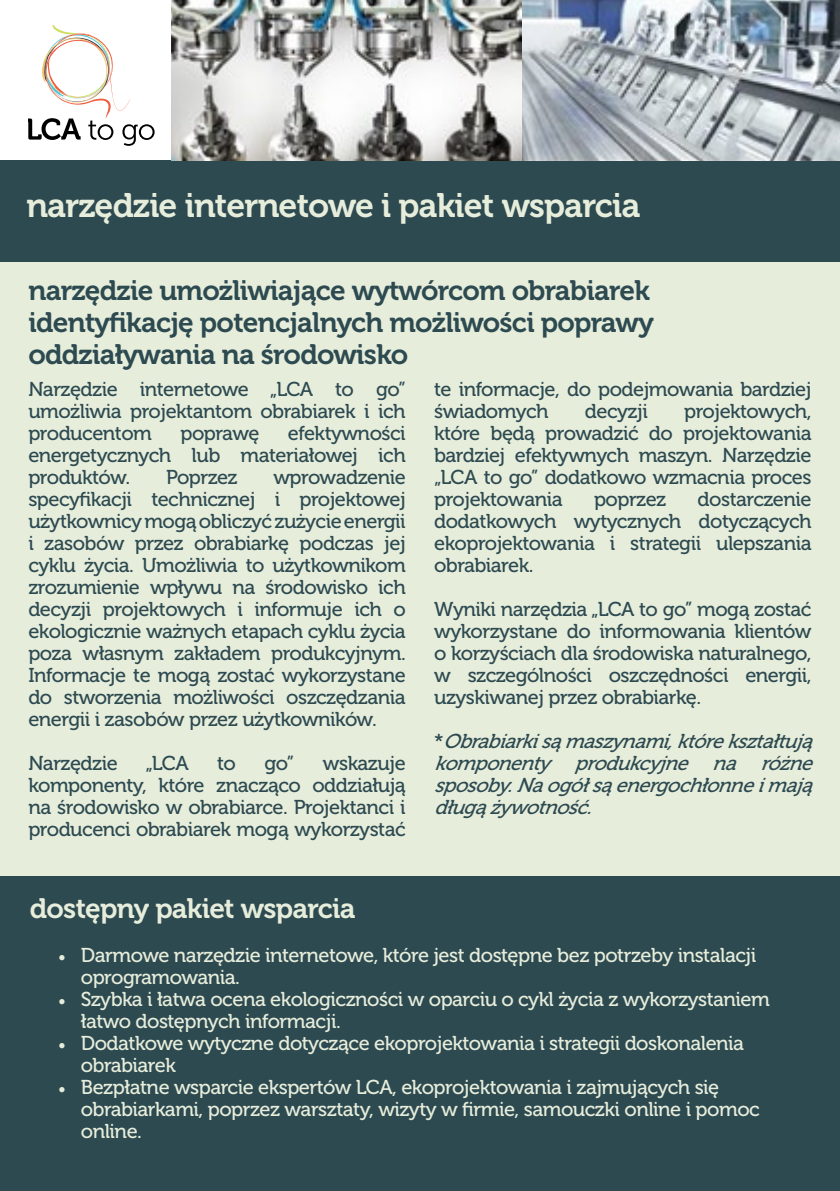
<style>
.page{position:relative;width:840px;height:1191px;background:#fff}
.page>*{position:absolute;margin:0;border:0;box-sizing:border-box;transform-origin:0 0}
.t1{font:33.8px "Museo 700";letter-spacing:-.025em;color:#e7eddb}
.t2{font:28px/32px "Museo 700";letter-spacing:-.025em;color:#2d4a51}
.t3{font:28px "Museo 700";letter-spacing:-.025em;color:#e7eddb}
.t4{font:20px/22px "Museo 500";letter-spacing:-.025em;color:#2d4a51;text-align:justify}
.t5{font:20px/22px "Museo 500";letter-spacing:-.025em;color:#e7eddb}
.t6{font:italic 20px/22px "Museo 500";color:#2d4a51;text-align:justify}
.s1{font-style:normal}
.s2{font-family:"Minion Pro"}
</style>
<div class="page">
<div style="left:0;top:162px;width:839px;height:1022px;background:#e7eddb"></div>
<div style="left:0;top:161px;width:839px;height:101px;background:#2d4a51"></div>
<div style="left:0;top:876px;width:839px;height:315px;background:#2d4a51"></div>
<svg style="left:28px;top:26px;width:126px;height:120px"></svg>
<img style="left:171px;top:0;width:668px;height:161px">
<h1 class="t1" style="left:26px;top:186px;width:615px">narzędzie internetowe i pakiet wsparcia</h1>
<h2 class="t2" style="left:28px;top:274px;width:626px">narzędzie umożliwiające wytwórcom obrabiarek identyfikację potencjalnych możliwości poprawy oddziaływania na środowisko</h2>
<p class="t4" style="left:28px;top:378px;width:378px">Narzędzie internetowe „LCA to go” umożliwia projektantom obrabiarek i ich producentom</p>
<p class="t4" style="left:434px;top:378px;width:378px">te informacje, do podejmowania bardziej świadomych</p>
<p class="t4" style="left:434px;top:400px;width:379px;text-indent:250px">projektowych, które będą prowadzić do projektowania bardziej efektywnych maszyn. Narzędzie „LCA to go” dodatkowo wzmacnia proces projektowania</p>
<p class="t4" style="left:584px;top:400px;width:64px">decyzji</p>
<p class="t4" style="left:28px;top:422px;width:379px;text-indent:259px">efektywności energetycznych lub materiałowej ich produktów.</p>
<p class="t4" style="left:180px;top:422px;width:80px">poprawę</p>
<p class="t4" style="left:28px;top:466px;width:379px;text-indent:245px">wprowadzenie specyfikacji technicznej i projektowej użytkownicy mogą obliczyć zużycie energii i zasobów przez obrabiarkę podczas jej cyklu życia. Umożliwia to użytkownikom zrozumienie wpływu na środowisko ich decyzji projektowych i informuje ich o ekologicznie ważnych etapach cyklu życia poza własnym zakładem produkcyjnym.<br>Informacje te mogą zostać wykorzystane do stworzenia możliwości oszczędzania energii i zasobów przez użytkowników.</p>
<p class="t4" style="left:28px;top:752px;width:91px">Narzędzie</p>
<p class="t4" style="left:145px;top:752px;width:45px">„LCA</p>
<p class="t4" style="left:217px;top:752px;width:20px">to</p>
<p class="t4" style="left:264px;top:752px;width:31px">go”</p>
<p class="t4" style="left:166px;top:466px;width:73px">Poprzez</p>
<p class="t4" style="left:434px;top:488px;width:379px;text-indent:263px">dostarczenie dodatkowych wytycznych dotyczących ekoprojektowania i strategii ulepszania obrabiarek.</p>
<p class="t4" style="left:434px;top:598px;width:379px">Wyniki narzędzia „LCA to go” mogą zostać wykorzystane do informowania klientów o korzyściach dla środowiska naturalnego, w szczególności oszczędności energii, uzyskiwanej przez obrabiarkę.</p>
<p class="t6" style="left:434px;top:730px;width:387px"><span class="s1">*</span> Obrabiarkisąmaszynami,którekształtują komponenty produkcyjne na różne sposoby.Naogółsąenergochłonneimają długążywotność.</p>
<p class="t4" style="left:593px;top:488px;width:74px">poprzez</p>
<p class="t4" style="left:28px;top:752px;width:379px;text-indent:294px">wskazuje komponenty, które znacząco oddziałują na środowisko w obrabiarce. Projektanci i producenci obrabiarek mogą wykorzystać</p>
<h2 class="t3" style="left:30px;top:893px;width:327px">dostępny pakiet wsparcia</h2>
<p class="t5" style="left:81px;top:944px;width:676px;text-indent:-23px"><span class="s2">•</span> Darmowe narzędzie internetowe, które jest dostępne bez potrzeby instalacji oprogramowania.</p>
<p class="t5" style="left:81px;top:988px;width:690px;text-indent:-23px"><span class="s2">•</span> Szybka i łatwa ocena ekologiczności w oparciu o cykl życia z wykorzystaniem łatwo dostępnych informacji.</p>
<p class="t5" style="left:81px;top:1032px;width:664px;text-indent:-23px"><span class="s2">•</span> Dodatkowe wytyczne dotyczące ekoprojektowania i strategii doskonalenia obrabiarek</p>
<p class="t5" style="left:81px;top:1076px;width:680px;text-indent:-23px"><span class="s2">•</span> Bezpłatne wsparcie ekspertów LCA, ekoprojektowania i zajmujących się obrabiarkami, poprzez warsztaty, wizyty w firmie, samouczki online i pomoc online.</p>
</div>
